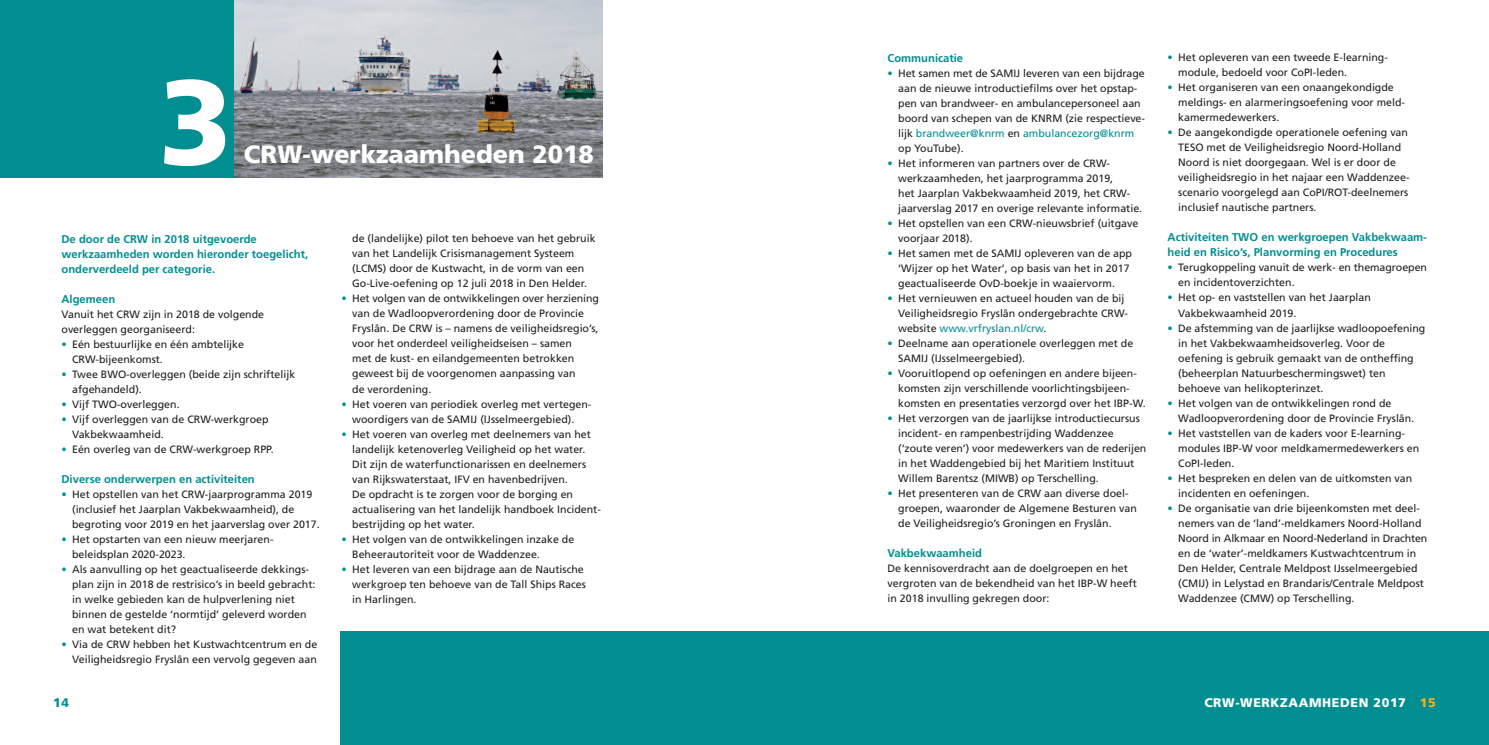
<style>
.page{position:relative;width:1489px;height:745px;background:#fff}
.page>*{position:absolute;margin:0;border:0;box-sizing:border-box;transform-origin:0 0}
.t1{font:900 120px "Frutiger LT Std";color:#fff}
.t2{font:900 25px "Frutiger LT Std";color:#fff}
.t3{font:900 12.5px "Frutiger LT Std";letter-spacing:.05em;color:#fff}
.t4{font:900 12.5px "Frutiger LT Std";color:#008e91}
.t5{font:700 11.25px/15px "Frutiger LT Std";color:#008e91}
.t6{font:10.62px/15px "Frutiger LT Std";color:#231f20}
.s1{color:#008e91}
.s2{color:#faaf18}
</style>
<div class="page">
<div style="left:340px;top:631px;width:404px;height:113px;background:#008e91"></div>
<div style="left:744px;top:631px;width:744px;height:113px;background:#008e91"></div>
<div style="left:0;top:0;width:602px;height:177px;background:#008e91"></div>
<img style="left:235px;top:0;width:367px;height:177px">
<h1 class="t1" style="left:159px;top:74px;width:75px">3</h1>
<h2 class="t2" style="left:244px;top:144px;width:351px">CRW-werkzaamheden 2018</h2>
<p class="t5" style="left:61px;top:232px;width:248px">De door de CRW in 2018 uitgevoerde werkzaamheden worden hieronder toegelicht, onderverdeeld per categorie.</p>
<p class="t5" style="left:61px;top:292px;width:55px">Algemeen</p>
<p class="t6" style="left:61px;top:307px;width:204px">Vanuit het CRW zijn in 2018 de volgende overleggen georganiseerd:</p>
<p class="t6" style="left:72px;top:337px;width:173px;text-indent:-11px"><span class="s1">•</span> Eén bestuurlijke en één ambtelijke<br>CRW-bijeenkomst.</p>
<p class="t6" style="left:72px;top:367px;width:224px;text-indent:-11px"><span class="s1">•</span> Twee BWO-overleggen (beide zijn schriftelijk afgehandeld).</p>
<p class="t6" style="left:61px;top:397px;width:120px"><span class="s1">•</span> Vijf TWO-overleggen.</p>
<p class="t6" style="left:72px;top:412px;width:198px;text-indent:-11px"><span class="s1">•</span> Vijf overleggen van de CRW-werkgroep<br>Vakbekwaamheid.</p>
<p class="t6" style="left:61px;top:442px;width:214px"><span class="s1">•</span> Eén overleg van de CRW-werkgroep RPP.</p>
<p class="t5" style="left:61px;top:472px;width:195px">Diverse onderwerpen en activiteiten</p>
<p class="t6" style="left:72px;top:487px;width:249px;text-indent:-11px"><span class="s1">•</span> Het opstellen van het CRW-jaarprogramma 2019 (inclusief het Jaarplan Vakbekwaamheid), de begroting voor 2019 en het jaarverslag over 2017.</p>
<p class="t6" style="left:72px;top:532px;width:203px;text-indent:-11px"><span class="s1">•</span> Het opstarten van een nieuw meerjaren&shy;beleidsplan 2020-2023.</p>
<p class="t6" style="left:72px;top:562px;width:245px;text-indent:-11px"><span class="s1">•</span> Als aanvulling op het geactualiseerde dekkings&shy;plan zijn in 2018 de restrisico’s in beeld gebracht: in welke gebieden kan de hulpverlening niet binnen de gestelde ‘normtijd’ geleverd worden en wat betekent dit?</p>
<p class="t6" style="left:61px;top:637px;width:257px;text-align:right"><span class="s1">•</span> Via de CRW hebben het Kustwachtcentrum en de<br>Veiligheidsregio Fryslân een vervolg gegeven aan</p>
<p class="t4" style="left:53px;top:697px;width:18px">14</p>
<p class="t6" style="left:352px;top:232px;width:245px">de (landelijke) pilot ten behoeve van het gebruik van het Landelijk Crisismanagement Systeem (LCMS) door de Kustwacht, in de vorm van een Go-Live-oefening op 12 juli 2018 in Den Helder.</p>
<p class="t6" style="left:352px;top:292px;width:248px;text-indent:-11px"><span class="s1">•</span> Het volgen van de ontwikkelingen over herziening van de Wadloopverordening door de Provincie Fryslân. De CRW is – namens de veiligheidsregio’s, voor het onderdeel veiligheidseisen – samen<br>met de kust- en eilandgemeenten betrokken geweest bij de voorgenomen aanpassing van<br>de verordening.</p>
<p class="t6" style="left:341px;top:397px;width:251px;text-align:center"><span class="s1">•</span> Het voeren van periodiek overleg met vertegen&shy;woordigers van de SAMIJ (IJsselmeergebied).</p>
<p class="t6" style="left:352px;top:427px;width:250px;text-indent:-11px"><span class="s1">•</span> Het voeren van overleg met deelnemers van het landelijk ketenoverleg Veiligheid op het water.<br>Dit zijn de waterfunctionarissen en deelnemers van Rijkswaterstaat, IFV en havenbedrijven.<br>De opdracht is te zorgen voor de borging en actualisering van het landelijk handboek Incident&shy;bestrijding op het water.</p>
<p class="t6" style="left:352px;top:532px;width:224px;text-indent:-11px"><span class="s1">•</span> Het volgen van de ontwikkelingen inzake de<br>Beheerautoriteit voor de Waddenzee.</p>
<p class="t6" style="left:352px;top:562px;width:235px;text-indent:-11px"><span class="s1">•</span> Het leveren van een bijdrage aan de Nautische werkgroep ten behoeve van de Tall Ships Races in Harlingen.</p>
<p class="t5" style="left:887px;top:51px;width:77px">Communicatie</p>
<p class="t6" style="left:898px;top:66px;width:248px;text-indent:-11px"><span class="s1">•</span> Het samen met de SAMIJ leveren van een bijdrage aan de nieuwe introductiefilms over het opstap&shy;pen van brandweer- en ambulancepersoneel aan boord van schepen van de KNRM (zie respectieve&shy;lijk <span class="s1">brandweer@knrm</span> en <span class="s1">ambulancezorg@knrm </span>op YouTube).</p>
<p class="t6" style="left:898px;top:156px;width:245px;text-indent:-11px"><span class="s1">•</span> Het informeren van partners over de CRW&shy;werkzaamheden, het jaarprogramma 2019,<br>het Jaarplan Vakbekwaamheid 2019, het CRW&shy;jaarverslag 2017 en overige relevante informatie.</p>
<p class="t6" style="left:898px;top:216px;width:242px;text-indent:-11px"><span class="s1">•</span> Het opstellen van een CRW-nieuwsbrief (uitgave voorjaar 2018).</p>
<p class="t6" style="left:898px;top:246px;width:235px;text-indent:-11px"><span class="s1">•</span> Het samen met de SAMIJ opleveren van de app ‘Wijzer op het Water’, op basis van het in 2017 geactualiseerde OvD-boekje in waaiervorm.</p>
<p class="t6" style="left:898px;top:291px;width:231px;text-indent:-11px"><span class="s1">•</span> Het vernieuwen en actueel houden van de bij<br>Veiligheidsregio Fryslân ondergebrachte CRW&shy;website <span class="s1">www.vrfryslan.nl/crw</span>.</p>
<p class="t6" style="left:898px;top:336px;width:237px;text-indent:-11px"><span class="s1">•</span> Deelname aan operationele overleggen met de<br>SAMIJ (IJsselmeergebied).</p>
<p class="t6" style="left:898px;top:366px;width:249px;text-indent:-11px"><span class="s1">•</span> Vooruitlopend op oefeningen en andere bijeen&shy;komsten zijn verschillende voorlichtingsbijeen&shy;komsten en presentaties verzorgd over het IBP-W.</p>
<p class="t6" style="left:898px;top:411px;width:250px;text-indent:-11px"><span class="s1">•</span> Het verzorgen van de jaarlijkse introductiecursus incident- en rampenbestrijding Waddenzee (‘zoute veren’) voor medewerkers van de rederijen in het Waddengebied bij het Maritiem Instituut Willem Barentsz (MIWB) op Terschelling.</p>
<p class="t6" style="left:898px;top:486px;width:240px;text-indent:-11px"><span class="s1">•</span> Het presenteren van de CRW aan diverse doel&shy;groepen, waaronder de Algemene Besturen van de Veiligheidsregio’s Groningen en Fryslân.</p>
<p class="t5" style="left:887px;top:546px;width:96px">Vakbekwaamheid</p>
<p class="t6" style="left:887px;top:561px;width:251px">De kennisoverdracht aan de doelgroepen en het vergroten van de bekendheid van het IBP-W heeft in 2018 invulling gekregen door:</p>
<p class="t6" style="left:1178px;top:51px;width:211px;text-indent:-11px"><span class="s1">•</span> Het opleveren van een tweede E-learning&shy;module, bedoeld voor CoPI-leden.</p>
<p class="t6" style="left:1178px;top:81px;width:228px;text-indent:-11px"><span class="s1">•</span> Het organiseren van een onaangekondigde meldings- en alarmeringsoefening voor meld&shy;kamermedewerkers.</p>
<p class="t6" style="left:1178px;top:126px;width:233px;text-indent:-11px"><span class="s1">•</span> De aangekondigde operationele oefening van TESO met de Veiligheidsregio Noord-Holland Noord is niet doorgegaan. Wel is er door de veiligheidsregio in het najaar een Waddenzee&shy;scenario voorgelegd aan CoPI/ROT-deelnemers inclusief nautische partners.</p>
<p class="t5" style="left:1167px;top:231px;width:261px">Activiteiten TWO en werkgroepen Vakbekwaam&shy;heid en Risico’s, Planvorming en Procedures</p>
<p class="t6" style="left:1178px;top:261px;width:250px;text-indent:-11px"><span class="s1">•</span> Terugkoppeling vanuit de werk- en themagroepen en incidentoverzichten.</p>
<p class="t6" style="left:1178px;top:291px;width:194px;text-indent:-11px"><span class="s1">•</span> Het op- en vaststellen van het Jaarplan<br>Vakbekwaamheid 2019.</p>
<p class="t6" style="left:1178px;top:321px;width:249px;text-indent:-11px"><span class="s1">•</span> De afstemming van de jaarlijkse wadloopoefening in het Vakbekwaamheidsoverleg. Voor de oefening is gebruik gemaakt van de ontheffing (beheerplan Natuurbeschermingswet) ten behoeve van helikopterinzet.</p>
<p class="t6" style="left:1178px;top:396px;width:237px;text-indent:-11px"><span class="s1">•</span> Het volgen van de ontwikkelingen rond de<br>Wadloopverordening door de Provincie Fryslân.</p>
<p class="t6" style="left:1178px;top:426px;width:242px;text-indent:-11px"><span class="s1">•</span> Het vaststellen van de kaders voor E-learning&shy;modules IBP-W voor meldkamermedewerkers en<br>CoPI-leden.</p>
<p class="t6" style="left:1178px;top:471px;width:235px;text-indent:-11px"><span class="s1">•</span> Het bespreken en delen van de uitkomsten van incidenten en oefeningen.</p>
<p class="t6" style="left:1178px;top:501px;width:251px;text-indent:-11px"><span class="s1">•</span> De organisatie van drie bijeenkomsten met deel&shy;nemers van de ‘land’-meldkamers Noord-Holland Noord in Alkmaar en Noord-Nederland in Drachten en de ‘water’-meldkamers Kustwachtcentrum in Den Helder, Centrale Meldpost IJsselmeergebied (CMIJ) in Lelystad en Brandaris/Centrale Meldpost Waddenzee (CMW) op Terschelling.</p>
<p class="t3" style="left:1204px;top:697px;width:233px">CRW-WERKZAAMHEDEN 2017 <span class="s2">15</span></p>
</div>
